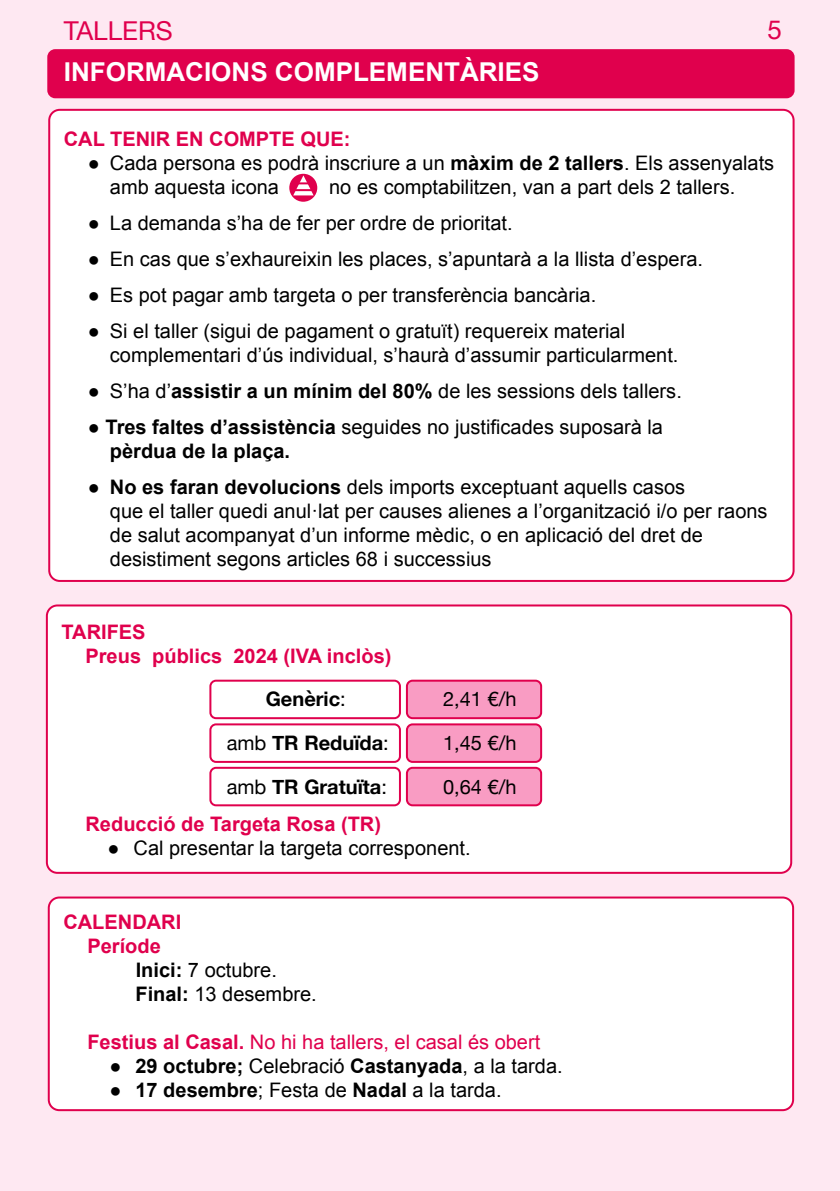
<style>
.page{position:relative;width:840px;height:1191px;background:#fff}
.page>*{position:absolute;margin:0;border:0;box-sizing:border-box;transform-origin:0 0}
.t1{font:700 26px "Arial";color:#fff}
.t2{font:26px "Helvetica Neue";color:#e0004d}
.t3{font:20px/24px "Arial";color:#000}
.t4{font:700 20px/24px "Arial";color:#e0004d;text-align:center}
.t5{font:700 20px/24px "Arial";color:#000}
.t6{font:20px "Arial";color:#e0004d}
.t7{font:700 20px "Helvetica Neue";color:#000}
.t8{font:20px "Helvetica Neue";color:#000}
.s1{font-weight:700}
.s2{font-weight:400}
</style>
<div class="page">
<div style="left:0;top:0;width:839px;height:1191px;background:#fee8f2"></div>
<div style="left:48px;top:50px;width:745px;height:47px;background:#e0004d;border-radius:7px"></div>
<div style="left:47px;top:49px;width:747px;height:49px;border:2px solid #e0004d;border-radius:7px"></div>
<div style="left:49px;top:110px;width:744px;height:471px;background:#fff;border-radius:10px"></div>
<div style="left:48px;top:109px;width:746px;height:473px;border:2px solid #e0004d;border-radius:10px"></div>
<svg style="left:289px;top:174px;width:28px;height:28px"></svg>
<svg style="left:293px;top:175px;width:20px;height:20px"></svg>
<hr style="left:293px;top:182px;width:20px;height:2px;background:#e0004d">
<hr style="left:293px;top:189px;width:20px;height:2px;background:#e0004d">
<div style="left:49px;top:897px;width:743px;height:213px;background:#fff;border-radius:10px"></div>
<div style="left:48px;top:896px;width:745px;height:215px;border:2px solid #e0004d;border-radius:10px"></div>
<div style="left:47px;top:605px;width:743px;height:268px;background:#fff;border-radius:10px"></div>
<div style="left:46px;top:604px;width:745px;height:270px;border:2px solid #e0004d;border-radius:10px"></div>
<div style="left:406px;top:680px;width:135px;height:38px;background:#f99cc3;border-radius:6px"></div>
<div style="left:405px;top:679px;width:137px;height:40px;border:2px solid #e0004d;border-radius:6px"></div>
<div style="left:406px;top:724px;width:135px;height:38px;background:#f99cc3;border-radius:6px"></div>
<div style="left:405px;top:723px;width:137px;height:40px;border:2px solid #e0004d;border-radius:6px"></div>
<div style="left:406px;top:768px;width:135px;height:37px;background:#f99cc3;border-radius:6px"></div>
<div style="left:405px;top:767px;width:137px;height:39px;border:2px solid #e0004d;border-radius:6px"></div>
<div style="left:209px;top:767px;width:192px;height:39px;border:2px solid #e0004d;border-radius:6px"></div>
<div style="left:209px;top:723px;width:192px;height:40px;border:2px solid #e0004d;border-radius:6px"></div>
<div style="left:209px;top:679px;width:192px;height:40px;border:2px solid #e0004d;border-radius:6px"></div>
<h1 class="t2" style="left:64px;top:12px;width:110px">TALLERS</h1>
<h1 class="t1" style="left:64px;top:55px;width:477px">INFORMACIONS COMPLEMENTÀRIES</h1>
<h1 class="t2" style="left:766px;top:11px;width:16px">5</h1>
<p class="t4" style="left:64px;top:128px;width:288px">CAL TENIR EN COMPTE QUE:</p>
<p class="t3" style="left:110px;top:151px;width:665px;text-indent:-22px">● Cada persona es podrà inscriure a un <span class="s1">màxim de 2 tallers</span>. Els assenyalats amb aquesta icona</p>
<p class="t3" style="left:329px;top:175px;width:407px">no es comptabilitzen, van a part dels 2 tallers.</p>
<p class="t3" style="left:88px;top:211px;width:426px">● La demanda s’ha de fer per ordre de prioritat.</p>
<p class="t3" style="left:88px;top:247px;width:616px">● En cas que s’exhaureixin les places, s’apuntarà a la llista d’espera.</p>
<p class="t3" style="left:88px;top:283px;width:509px">● Es pot pagar amb targeta o per transferència bancària.</p>
<p class="t3" style="left:110px;top:319px;width:569px;text-indent:-22px">● Si el taller (sigui de pagament o gratuït) requereix material complementari d’ús individual, s’haurà d’assumir particularment.</p>
<p class="t3" style="left:88px;top:379px;width:595px">● S’ha d’<span class="s1">assistir a un mínim del 80%</span> de les sessions dels tallers.</p>
<p class="t5" style="left:110px;top:416px;width:554px;text-indent:-22px"><span class="s2">●</span> Tres faltes d’assistència <span class="s2">seguides no justificades suposarà la </span>pèrdua de la plaça.</p>
<p class="t3" style="left:110px;top:475px;width:658px;text-indent:-22px">● <span class="s1">No es faran devolucions</span> dels imports exceptuant aquells casos<br>que el taller quedi anul·lat per causes alienes a l’organització i/o per raons de salut acompanyat d’un informe mèdic, o en aplicació del dret de desistiment segons articles 68 i successius</p>
<p class="t4" style="left:85px;top:621px;width:307px;text-align:left;text-indent:-24px">TARIFES<br>Preus públics 2024 (IVA inclòs)</p>
<p class="t7" style="left:265px;top:682px;width:81px">Genèric<span class="s2">:</span></p>
<p class="t8" style="left:443px;top:684px;width:75px">2,41 €/h</p>
<p class="t7" style="left:227px;top:726px;width:163px"><span class="s2">amb</span> TR Reduïda<span class="s2">:</span></p>
<p class="t8" style="left:443px;top:728px;width:75px">1,45 €/h</p>
<p class="t7" style="left:227px;top:770px;width:162px"><span class="s2">amb</span> TR Gratuïta<span class="s2">:</span></p>
<p class="t8" style="left:443px;top:772px;width:75px">0,64 €/h</p>
<p class="t4" style="left:85px;top:813px;width:297px">Reducció de Targeta Rosa (TR)</p>
<p class="t3" style="left:107px;top:836px;width:364px">● Cal presentar la targeta corresponent.</p>
<p class="t4" style="left:63px;top:910px;width:119px">CALENDARI<br>Període</p>
<p class="t3" style="left:135px;top:957px;width:183px"><span class="s1">Inici:</span> 7 octubre.<br><span class="s1">Final:</span> 13 desembre.</p>
<p class="t6" style="left:87px;top:1028px;width:454px"><span class="s1">Festius al Casal.</span> No hi ha tallers, el casal és obert</p>
<p class="t3" style="left:109px;top:1053px;width:454px">● <span class="s1">29 octubre;</span> Celebració <span class="s1">Castanyada</span>, a la tarda.</p>
<p class="t3" style="left:109px;top:1077px;width:393px">● <span class="s1">17 desembre</span>; Festa de <span class="s1">Nadal</span> a la tarda.</p>
</div>
